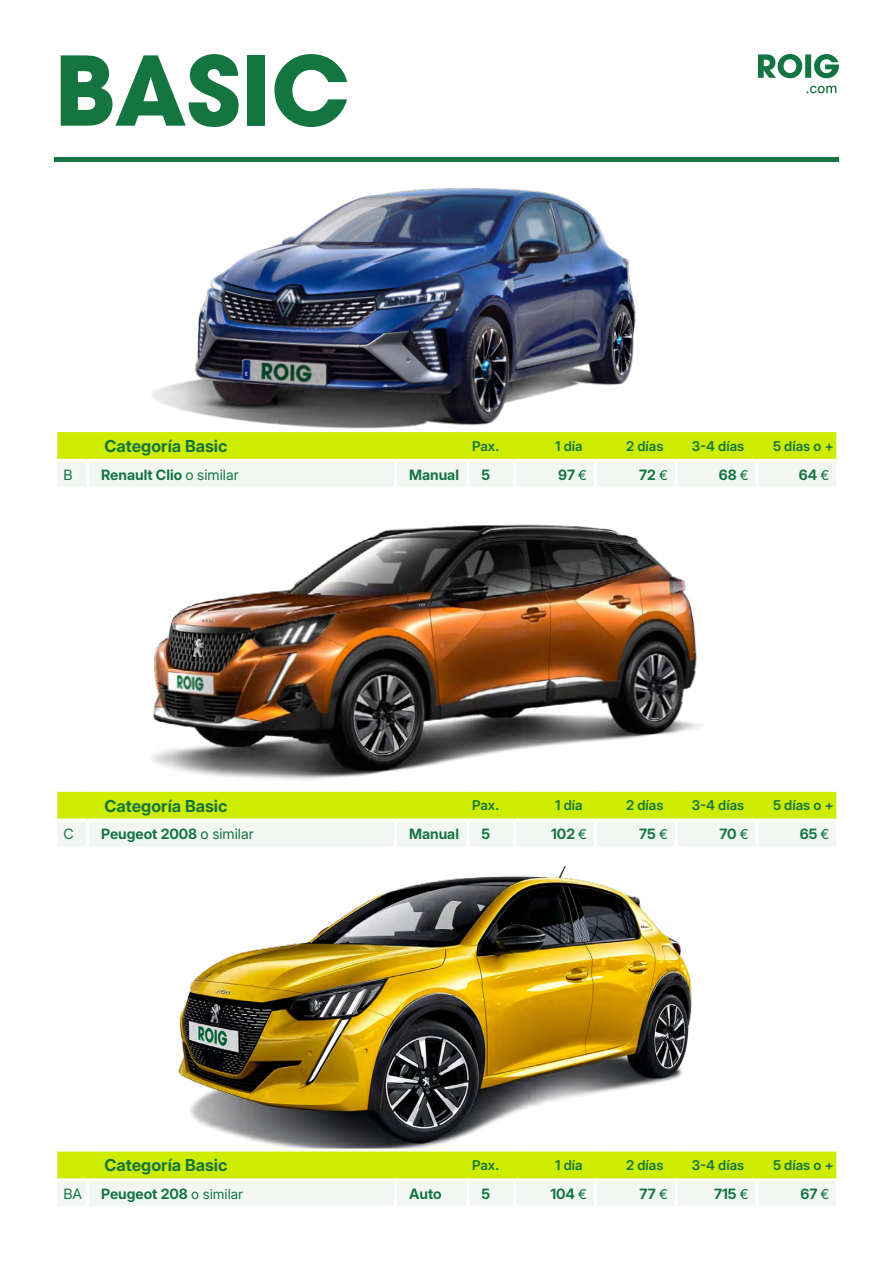
<style>
.page{position:relative;width:893px;height:1263px;background:#fff}
.page>*{position:absolute;margin:0;border:0;box-sizing:border-box;transform-origin:0 0}
.t1{font:700 94.95px "ITC Avant Garde Pro";letter-spacing:-.005em;color:#147540}
.t2{font:700 16.5px "Inter 24 pt";color:#147540}
.t3{font:700 14.25px "Inter 24 pt";color:#147540}
.t4{font:14.25px "Inter 24 pt";color:#147540}
.t5{font:600 13.5px "Inter 24 pt";color:#147540}
.s1{font-weight:400}
.s2{font-family:"Inter 18 pt";font-weight:400;font-size:13.5px}
</style>
<div class="page">
<hr style="left:54px;top:158px;width:785px;height:4px;background:#147540">
<svg style="left:758px;top:54px;width:81px;height:24px"></svg>
<svg style="left:806px;top:86px;width:30px;height:7px"></svg>
<img style="left:142px;top:157px;width:545px;height:272px">
<img style="left:152px;top:524px;width:549px;height:256px">
<img style="left:178px;top:866px;width:514px;height:282px">
<svg style="left:57px;top:432px;width:779px;height:54px"></svg>
<hr style="left:86px;top:462px;width:3px;height:24px;background:#fff">
<hr style="left:394px;top:462px;width:3px;height:24px;background:#fff">
<hr style="left:466px;top:462px;width:3px;height:24px;background:#fff">
<hr style="left:513px;top:462px;width:3px;height:24px;background:#fff">
<hr style="left:594px;top:462px;width:3px;height:24px;background:#fff">
<hr style="left:675px;top:462px;width:3px;height:24px;background:#fff">
<hr style="left:755px;top:462px;width:3px;height:24px;background:#fff">
<hr style="left:54px;top:459px;width:34px;height:3px;background:#fff">
<hr style="left:88px;top:459px;width:308px;height:3px;background:#fff">
<hr style="left:396px;top:459px;width:72px;height:3px;background:#fff">
<hr style="left:468px;top:459px;width:47px;height:3px;background:#fff">
<hr style="left:515px;top:459px;width:80px;height:3px;background:#fff">
<hr style="left:595px;top:459px;width:81px;height:3px;background:#fff">
<hr style="left:676px;top:459px;width:81px;height:3px;background:#fff">
<hr style="left:757px;top:459px;width:82px;height:3px;background:#fff">
<svg style="left:57px;top:792px;width:779px;height:54px"></svg>
<hr style="left:54px;top:818px;width:34px;height:3px;background:#fff">
<hr style="left:88px;top:818px;width:308px;height:3px;background:#fff">
<hr style="left:86px;top:821px;width:3px;height:25px;background:#fff">
<hr style="left:396px;top:818px;width:72px;height:3px;background:#fff">
<hr style="left:394px;top:821px;width:3px;height:25px;background:#fff">
<hr style="left:468px;top:818px;width:47px;height:3px;background:#fff">
<hr style="left:466px;top:821px;width:3px;height:25px;background:#fff">
<hr style="left:515px;top:818px;width:80px;height:3px;background:#fff">
<hr style="left:513px;top:821px;width:3px;height:25px;background:#fff">
<hr style="left:595px;top:818px;width:81px;height:3px;background:#fff">
<hr style="left:594px;top:821px;width:3px;height:25px;background:#fff">
<hr style="left:676px;top:818px;width:81px;height:3px;background:#fff">
<hr style="left:675px;top:821px;width:3px;height:25px;background:#fff">
<hr style="left:757px;top:818px;width:82px;height:3px;background:#fff">
<hr style="left:755px;top:821px;width:3px;height:25px;background:#fff">
<svg style="left:57px;top:1151px;width:779px;height:55px"></svg>
<hr style="left:86px;top:1181px;width:3px;height:25px;background:#fff">
<hr style="left:394px;top:1181px;width:3px;height:25px;background:#fff">
<hr style="left:466px;top:1181px;width:3px;height:25px;background:#fff">
<hr style="left:515px;top:1178px;width:80px;height:3px;background:#fff">
<hr style="left:513px;top:1181px;width:3px;height:25px;background:#fff">
<hr style="left:595px;top:1178px;width:81px;height:3px;background:#fff">
<hr style="left:594px;top:1181px;width:3px;height:25px;background:#fff">
<hr style="left:676px;top:1178px;width:81px;height:3px;background:#fff">
<hr style="left:675px;top:1181px;width:3px;height:25px;background:#fff">
<hr style="left:757px;top:1178px;width:82px;height:3px;background:#fff">
<hr style="left:755px;top:1181px;width:3px;height:25px;background:#fff">
<hr style="left:54px;top:1178px;width:34px;height:3px;background:#fff">
<hr style="left:88px;top:1178px;width:308px;height:3px;background:#fff">
<hr style="left:396px;top:1178px;width:72px;height:3px;background:#fff">
<hr style="left:468px;top:1178px;width:47px;height:3px;background:#fff">
<h1 class="t1" style="left:54px;top:27px;width:297px">BASIC</h1>
<p class="t2" style="left:104px;top:433px;width:125px">Categoría Basic</p>
<p class="t5" style="left:472px;top:435px;width:28px">Pax.</p>
<p class="t5" style="left:555px;top:435px;width:29px">1 día</p>
<p class="t5" style="left:626px;top:435px;width:39px">2 días</p>
<p class="t5" style="left:692px;top:435px;width:54px">3-4 días</p>
<p class="t5" style="left:773px;top:435px;width:62px">5 días o +</p>
<p class="t4" style="left:63px;top:464px;width:11px">B</p>
<p class="t3" style="left:101px;top:464px;width:139px">Renault Clio <span class="s1">o similar</span></p>
<p class="t3" style="left:409px;top:464px;width:51px">Manual</p>
<p class="t3" style="left:481px;top:464px;width:10px">5</p>
<p class="t3" style="left:558px;top:464px;width:30px">97 <span class="s2">€</span></p>
<p class="t3" style="left:639px;top:464px;width:30px">72 <span class="s2">€</span></p>
<p class="t3" style="left:719px;top:464px;width:32px">68 <span class="s2">€</span></p>
<p class="t3" style="left:799px;top:464px;width:32px">64 <span class="s2">€</span></p>
<p class="t2" style="left:104px;top:793px;width:125px">Categoría Basic</p>
<p class="t5" style="left:472px;top:795px;width:28px">Pax.</p>
<p class="t5" style="left:555px;top:795px;width:29px">1 día</p>
<p class="t5" style="left:626px;top:795px;width:39px">2 días</p>
<p class="t5" style="left:692px;top:795px;width:54px">3-4 días</p>
<p class="t5" style="left:773px;top:795px;width:62px">5 días o +</p>
<p class="t4" style="left:63px;top:823px;width:12px">C</p>
<p class="t3" style="left:101px;top:823px;width:154px">Peugeot 2008 <span class="s1">o similar</span></p>
<p class="t3" style="left:409px;top:823px;width:51px">Manual</p>
<p class="t3" style="left:481px;top:823px;width:10px">5</p>
<p class="t3" style="left:551px;top:823px;width:38px">102 <span class="s2">€</span></p>
<p class="t3" style="left:639px;top:823px;width:30px">75 <span class="s2">€</span></p>
<p class="t3" style="left:719px;top:823px;width:31px">70 <span class="s2">€</span></p>
<p class="t3" style="left:800px;top:823px;width:31px">65 <span class="s2">€</span></p>
<p class="t2" style="left:104px;top:1153px;width:125px">Categoría Basic</p>
<p class="t5" style="left:472px;top:1155px;width:28px">Pax.</p>
<p class="t5" style="left:555px;top:1155px;width:29px">1 día</p>
<p class="t5" style="left:626px;top:1155px;width:39px">2 días</p>
<p class="t5" style="left:692px;top:1155px;width:54px">3-4 días</p>
<p class="t5" style="left:773px;top:1155px;width:62px">5 días o +</p>
<p class="t4" style="left:63px;top:1183px;width:20px">BA</p>
<p class="t3" style="left:101px;top:1183px;width:143px">Peugeot 208 <span class="s2">o similar</span></p>
<p class="t3" style="left:409px;top:1183px;width:34px">Auto</p>
<p class="t3" style="left:481px;top:1183px;width:10px">5</p>
<p class="t3" style="left:550px;top:1183px;width:38px">104 <span class="s2">€</span></p>
<p class="t3" style="left:639px;top:1183px;width:30px">77 <span class="s2">€</span></p>
<p class="t3" style="left:714px;top:1183px;width:36px">715 <span class="s2">€</span></p>
<p class="t3" style="left:800px;top:1183px;width:31px">67 <span class="s2">€</span></p>
</div>
